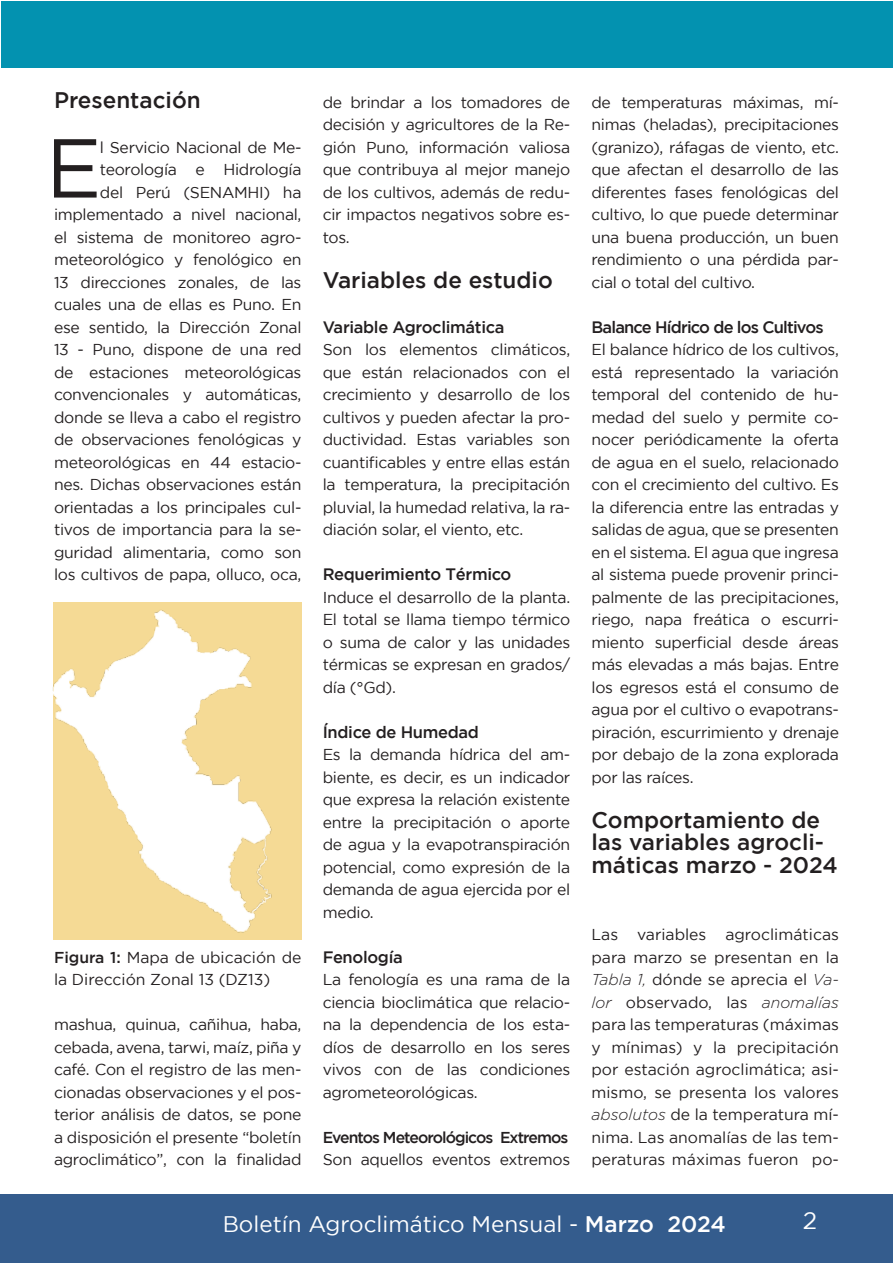
<style>
.page{position:relative;width:893px;height:1263px;background:#fff}
.page>*{position:absolute;margin:0;border:0;box-sizing:border-box;transform-origin:0 0}
.t1{font:83.4px "Gotham";color:#231f20}
.t2{font:24px "Gotham";color:#fff}
.t3{font:500 22.5px/22.5px "Gotham";color:#231f20}
.t4{font:22.5px "Gotham";color:#fff}
.t5{font:500 16.5px "Gotham";letter-spacing:-.02em;color:#231f20}
.t6{font:500 16.5px "Gotham";letter-spacing:-.05em;color:#231f20}
.t7{font:15.75px/22.5px "Gotham";letter-spacing:-.02em;color:#231f20;text-align:justify}
.t8{font:15.75px/22.5px "Gotham";color:#231f20}
.t9{font:500 15.75px "Gotham";letter-spacing:-.06em;color:#231f20}
.s1{font-weight:500}
.s2{font-weight:300;font-style:italic}
</style>
<div class="page">
<div style="left:1px;top:1px;width:891px;height:67px;background:#0392b0"></div>
<div style="left:0;top:1195px;width:893px;height:68px;background:#345c8d"></div>
<div style="left:53px;top:603px;width:248px;height:337px;background:#f5da95"></div>
<img style="left:53px;top:610px;width:219px;height:323px">
<p class="t3" style="left:54px;top:88px;width:148px">Presentación</p>
<p class="t1" style="left:46px;top:122px;width:57px">E</p>
<p class="t7" style="left:54px;top:135px;width:249px;text-align:right">l Servicio Nacional de Me&shy;teorología e Hidrología<br>del Perú (SENAMHI) ha implementado a nivel nacional, el sistema de monitoreo agro&shy;meteorológico y fenológico en<br>13 direcciones zonales, de las cuales una de ellas es Puno. En ese sentido, la Dirección Zonal<br>13 - Puno, dispone de una red de estaciones meteorológicas convencionales y automáticas, donde se lleva a cabo el registro de observaciones fenológicas y meteorológicas en 44 estacio&shy;nes. Dichas observaciones están orientadas a los principales cul&shy;tivos de importancia para la se&shy;guridad alimentaria, como son los cultivos de papa, olluco, oca,</p>
<p class="t8" style="left:54px;top:945px;width:249px"><span class="s1">Figura 1:</span> Mapa de ubicación de la Dirección Zonal 13 (DZ13)</p>
<p class="t7" style="left:54px;top:1013px;width:249px">mashua, quinua, cañihua, haba, cebada, avena, tarwi, maíz, piña y café. Con el registro de las men&shy;cionadas observaciones y el pos&shy;terior análisis de datos, se pone a disposición el presente “boletín agroclimático”, con la finalidad</p>
<p class="t7" style="left:323px;top:90px;width:249px">de brindar a los tomadores de decisión y agricultores de la Re&shy;gión Puno, información valiosa que contribuya al mejor manejo de los cultivos, además de redu&shy;cir impactos negativos sobre es&shy;tos.</p>
<p class="t3" style="left:323px;top:268px;width:232px">Variables de estudio</p>
<p class="t5" style="left:323px;top:317px;width:183px">Variable Agroclimática</p>
<p class="t7" style="left:323px;top:338px;width:249px">Son los elementos climáticos, que están relacionados con el crecimiento y desarrollo de los cultivos y pueden afectar la pro&shy;ductividad. Estas variables son cuantificables y entre ellas están la temperatura, la precipitación pluvial, la humedad relativa, la ra&shy;diación solar, el viento, etc.</p>
<p class="t5" style="left:323px;top:565px;width:190px">Requerimiento Térmico</p>
<p class="t7" style="left:323px;top:585px;width:249px">Induce el desarrollo de la planta.<br>El total se llama tiempo térmico o suma de calor y las unidades térmicas se expresan en grados/ día (°Gd).</p>
<p class="t5" style="left:323px;top:722px;width:158px">Índice de Humedad</p>
<p class="t7" style="left:323px;top:743px;width:249px">Es la demanda hídrica del am&shy;biente, es decir, es un indicador que expresa la relación existente entre la precipitación o aporte de agua y la evapotranspiración potencial, como expresión de la demanda de agua ejercida por el medio.</p>
<p class="t5" style="left:323px;top:947px;width:81px">Fenología</p>
<p class="t7" style="left:323px;top:968px;width:249px">La fenología es una rama de la ciencia bioclimática que relacio&shy;na la dependencia de los esta&shy;díos de desarrollo en los seres vivos con de las condiciones agrometeorológicas.</p>
<p class="t9" style="left:323px;top:1128px;width:247px">Eventos Meteorológicos Extremos</p>
<p class="t7" style="left:323px;top:1148px;width:249px">Son aquellos eventos extremos</p>
<p class="t7" style="left:591px;top:90px;width:249px">de temperaturas máximas, mí&shy;nimas (heladas), precipitaciones (granizo), ráfagas de viento, etc. que afectan el desarrollo de las diferentes fases fenológicas del cultivo, lo que puede determinar una buena producción, un buen rendimiento o una pérdida par&shy;cial o total del cultivo.</p>
<p class="t6" style="left:591px;top:317px;width:234px">Balance Hídrico de los Cultivos</p>
<p class="t7" style="left:591px;top:338px;width:249px">El balance hídrico de los cultivos, está representado la variación temporal del contenido de hu&shy;medad del suelo y permite co&shy;nocer periódicamente la oferta de agua en el suelo, relacionado con el crecimiento del cultivo. Es la diferencia entre las entradas y salidas de agua, que se presenten en el sistema. El agua que ingresa al sistema puede provenir princi&shy;palmente de las precipitaciones, riego, napa freática o escurri&shy;miento superficial desde áreas más elevadas a más bajas. Entre los egresos está el consumo de agua por el cultivo o evapotrans&shy;piración, escurrimiento y drenaje por debajo de la zona explorada por las raíces.</p>
<p class="t3" style="left:591px;top:808px;width:248px">Comportamiento de las variables agrocli&shy;máticas marzo - 2024</p>
<p class="t7" style="left:591px;top:923px;width:249px">Las variables agroclimáticas para marzo se presentan en la <span class="s2">Tabla 1,</span> dónde se aprecia el <span class="s2">Va&shy;lor</span> observado, las <span class="s2">anomalías </span>para las temperaturas (máximas y mínimas) y la precipitación por estación agroclimática; asi&shy;mismo, se presenta los valores <span class="s2">absolutos</span> de la temperatura mí&shy;nima. Las anomalías de las tem&shy;peraturas máximas fueron po-</p>
<h3 class="t4" style="left:223px;top:1211px;width:505px">Boletín Agroclimático Mensual - <span class="s1">Marzo 2024</span></h3>
<h2 class="t2" style="left:803px;top:1207px;width:16px">2</h2>
</div>
